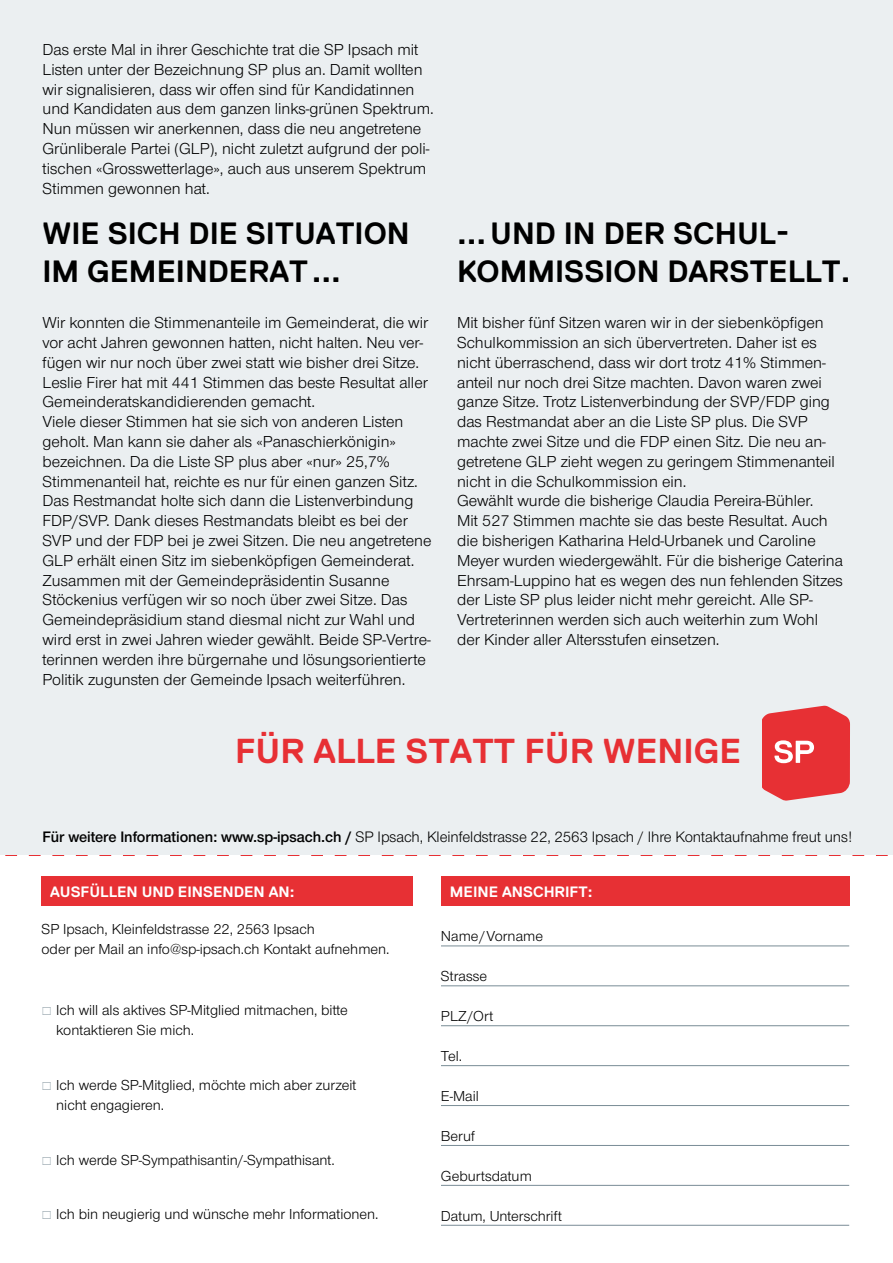
<style>
.page{position:relative;width:893px;height:1263px;background:#fff}
.page>*{position:absolute;margin:0;border:0;box-sizing:border-box;transform-origin:0 0}
.t1{font:700 34.65px "Replica";color:#e73034}
.t2{font:700 30.75px/37.5px "Replica";color:#000}
.t3{font:16.5px/19.8px "Nimbus San Nov";color:#000}
.t4{font:15.75px "Nimbus San Nov";letter-spacing:-.005em;color:#000}
.t5{font:15px/19.5px "Nimbus San Nov";color:#000}
.t6{font:700 15px "Replica";color:#fff}
.s1{font-family:"Nimbus San Nov Sem Bol"}
</style>
<div class="page">
<div style="left:0;top:0;width:893px;height:856px;background:#ebeff1"></div>
<svg style="left:762px;top:706px;width:88px;height:94px;background:#e84d50"></svg>
<svg style="left:0;top:855px;width:893px;height:371px"></svg>
<div style="left:41px;top:876px;width:371px;height:30px;background:#e73034"></div>
<div style="left:441px;top:876px;width:408px;height:30px;background:#e73034"></div>
<hr style="left:441px;top:946px;width:408px;height:1px;background:#798c96">
<hr style="left:441px;top:985px;width:408px;height:1px;background:#798c96">
<hr style="left:441px;top:1025px;width:408px;height:1px;background:#798c96">
<hr style="left:441px;top:1065px;width:408px;height:1px;background:#798c96">
<hr style="left:441px;top:1105px;width:408px;height:1px;background:#798c96">
<hr style="left:441px;top:1145px;width:408px;height:1px;background:#798c96">
<hr style="left:441px;top:1185px;width:408px;height:1px;background:#798c96">
<hr style="left:441px;top:1225px;width:408px;height:1px;background:#798c96">
<svg style="left:43px;top:1007px;width:8px;height:8px"></svg>
<svg style="left:43px;top:1082px;width:8px;height:8px"></svg>
<svg style="left:43px;top:1157px;width:8px;height:8px"></svg>
<svg style="left:43px;top:1211px;width:8px;height:8px"></svg>
<p class="t3" style="left:43px;top:40px;width:393px">Das erste Mal in ihrer Geschichte trat die SP Ipsach mit Listen unter der Bezeichnung SP plus an. Damit wollten wir signalisieren, dass wir offen sind für Kandidatinnen und Kandidaten aus dem ganzen links-grünen Spektrum.<br>Nun müssen wir anerkennen, dass die neu angetretene Grünliberale Partei (GLP), nicht zuletzt aufgrund der poli&shy;tischen «Grosswetterlage», auch aus unserem Spektrum Stimmen gewonnen hat.</p>
<h2 class="t2" style="left:43px;top:215px;width:369px">WIE SICH DIE SITUATION<br>IM GEMEINDERAT...</h2>
<h2 class="t2" style="left:457px;top:215px;width:395px">...UND IN DER SCHUL-<br>KOMMISSION DARSTELLT.</h2>
<p class="t3" style="left:43px;top:313px;width:390px">Wir konnten die Stimmenanteile im Gemeinderat, die wir vor acht Jahren gewonnen hatten, nicht halten. Neu ver&shy;fügen wir nur noch über zwei statt wie bisher drei Sitze.<br>Leslie Firer hat mit 441 Stimmen das beste Resultat aller Gemeinderatskandidierenden gemacht.<br>Viele dieser Stimmen hat sie sich von anderen Listen geholt. Man kann sie daher als «Panaschierkönigin» bezeichnen. Da die Liste SP plus aber «nur» 25,7% Stimmenanteil hat, reichte es nur für einen ganzen Sitz.<br>Das Restmandat holte sich dann die Listenverbindung FDP/SVP. Dank dieses Restmandats bleibt es bei der SVP und der FDP bei je zwei Sitzen. Die neu angetretene GLP erhält einen Sitz im siebenköpfigen Gemeinderat.<br>Zusammen mit der Gemeindepräsidentin Susanne Stöckenius verfügen wir so noch über zwei Sitze. Das Gemeindepräsidium stand diesmal nicht zur Wahl und wird erst in zwei Jahren wieder gewählt. Beide SP-Vertre&shy;terinnen werden ihre bürgernahe und lösungsorientierte Politik zugunsten der Gemeinde Ipsach weiterführen.</p>
<p class="t3" style="left:457px;top:313px;width:387px">Mit bisher fünf Sitzen waren wir in der siebenköpfigen Schulkommission an sich übervertreten. Daher ist es nicht überraschend, dass wir dort trotz 41% Stimmen&shy;anteil nur noch drei Sitze machten. Davon waren zwei ganze Sitze. Trotz Listenverbindung der SVP/FDP ging das Restmandat aber an die Liste SP plus. Die SVP machte zwei Sitze und die FDP einen Sitz. Die neu an&shy;getretene GLP zieht wegen zu geringem Stimmenanteil nicht in die Schulkommission ein.<br>Gewählt wurde die bisherige Claudia Pereira-Bühler.<br>Mit 527 Stimmen machte sie das beste Resultat. Auch die bisherigen Katharina Held-Urbanek und Caroline Meyer wurden wiedergewählt. Für die bisherige Caterina Ehrsam-Luppino hat es wegen des nun fehlenden Sitzes der Liste SP plus leider nicht mehr gereicht. Alle SP-Vertreterinnen werden sich auch weiterhin zum Wohl der Kinder aller Altersstufen einsetzen.</p>
<h1 class="t1" style="left:235px;top:732px;width:508px">FÜR ALLE STATT FÜR WENIGE</h1>
<p class="t4" style="left:43px;top:828px;width:811px"><span class="s1">Für weitere Informationen: www.sp-ipsach.ch /</span> SP Ipsach, Kleinfeldstrasse 22, 2563 Ipsach / Ihre Kontaktaufnahme freut uns!</p>
<p class="t6" style="left:50px;top:884px;width:246px">AUSFÜLLEN UND EINSENDEN AN:</p>
<p class="t6" style="left:450px;top:884px;width:144px">MEINE ANSCHRIFT:</p>
<p class="t5" style="left:441px;top:927px;width:103px">Name/Vorname</p>
<p class="t5" style="left:441px;top:967px;width:48px">Strasse</p>
<p class="t5" style="left:441px;top:1007px;width:54px">PLZ/Ort</p>
<p class="t5" style="left:441px;top:1046px;width:23px">Tel.</p>
<p class="t5" style="left:441px;top:1086px;width:39px">E-Mail</p>
<p class="t5" style="left:441px;top:1126px;width:35px">Beruf</p>
<p class="t5" style="left:441px;top:1166px;width:92px">Geburtsdatum</p>
<p class="t5" style="left:441px;top:1206px;width:123px">Datum, Unterschrift</p>
<p class="t5" style="left:42px;top:919px;width:349px">SP Ipsach, Kleinfeldstrasse 22, 2563 Ipsach<br>oder per Mail an info@sp-ipsach.ch Kontakt aufnehmen.</p>
<p class="t5" style="left:56px;top:1000px;width:293px">Ich will als aktives SP-Mitglied mitmachen, bitte kontaktieren Sie mich.</p>
<p class="t5" style="left:56px;top:1075px;width:302px">Ich werde SP-Mitglied, möchte mich aber zurzeit nicht engagieren.</p>
<p class="t5" style="left:56px;top:1150px;width:280px">Ich werde SP-Sympathisantin/-Sympathisant.</p>
<p class="t5" style="left:56px;top:1204px;width:324px">Ich bin neugierig und wünsche mehr Informationen.</p>
</div>
